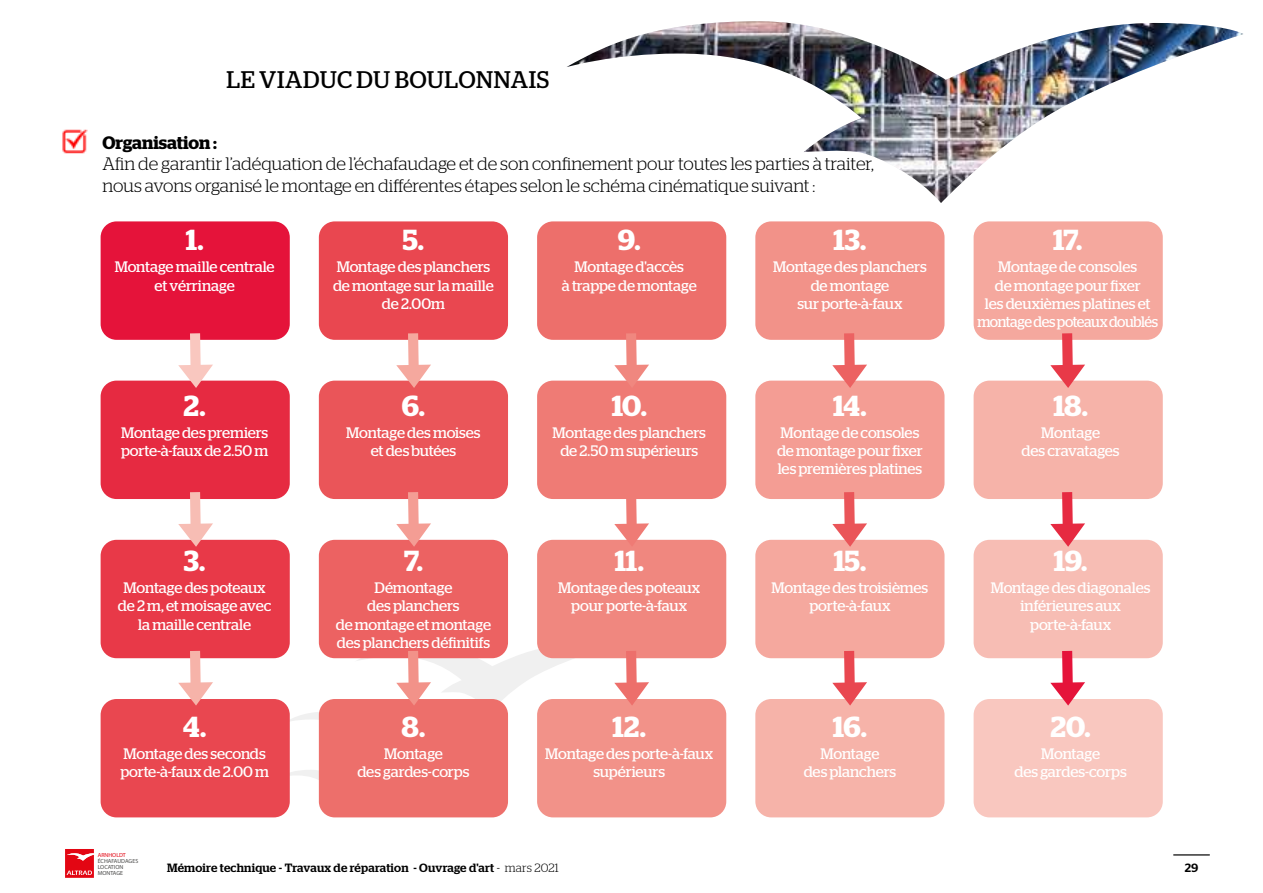
<style>
.page{position:relative;width:1263px;height:893px;background:#fff}
.page>*{position:absolute;margin:0;border:0;box-sizing:border-box;transform-origin:0 0}
.t1{font:600 28.95px "Stag";letter-spacing:-.02em;color:#fff}
.t2{font:24px "Stag";letter-spacing:.02em;color:#000}
.t3{font:300 18px/21.6px "Stag";letter-spacing:-.005em;color:#000}
.t4{font:600 18px "Stag";color:#000}
.t5{font:15.15px/18.1px "Stag";letter-spacing:-.015em;color:#fff;text-align:center}
.t6{font:500 12px "Stag";letter-spacing:.015em;color:#000}
.t7{font:500 12px "Stag Sans";color:#000}
.t8{font:5.85px/6.1px "Exo";color:#4a4a49}
.t9{font:5.85px "Exo";color:#e30613}
.s1{font-weight:400;color:#4a4a49}
.s2{font-weight:300}
</style>
<div class="page">
<hr style="left:1174px;top:854px;width:35px;height:1px;background:#000">
<svg style="left:65px;top:849px;width:29px;height:29px"></svg>
<img style="left:567px;top:21px;width:676px;height:182px">
<img style="left:62px;top:129px;width:26px;height:25px">
<svg style="left:290px;top:770px;width:29px;height:32px"></svg>
<div style="left:101px;top:221px;width:189px;height:119px;background:#e5133a;border-radius:16px"></div>
<div style="left:537px;top:221px;width:189px;height:119px;background:#ed6f6b;border-radius:16px"></div>
<div style="left:319px;top:221px;width:189px;height:119px;background:#e94750;border-radius:16px"></div>
<div style="left:755px;top:221px;width:189px;height:119px;background:#f29289;border-radius:16px"></div>
<div style="left:973px;top:221px;width:190px;height:119px;background:#f5a89e;border-radius:16px"></div>
<div style="left:101px;top:381px;width:189px;height:118px;background:#e62a41;border-radius:16px"></div>
<div style="left:537px;top:381px;width:189px;height:118px;background:#ef7b75;border-radius:16px"></div>
<div style="left:319px;top:381px;width:189px;height:118px;background:#ea5559;border-radius:16px"></div>
<div style="left:755px;top:381px;width:189px;height:118px;background:#f49d94;border-radius:16px"></div>
<div style="left:973px;top:381px;width:190px;height:118px;background:#f6b3a9;border-radius:16px"></div>
<div style="left:101px;top:540px;width:189px;height:118px;background:#e83948;border-radius:16px"></div>
<div style="left:537px;top:540px;width:189px;height:118px;background:#f0877f;border-radius:16px"></div>
<div style="left:319px;top:540px;width:189px;height:118px;background:#ec6262;border-radius:16px"></div>
<div style="left:755px;top:540px;width:189px;height:118px;background:#f5a89e;border-radius:16px"></div>
<div style="left:973px;top:540px;width:190px;height:118px;background:#f7bdb4;border-radius:16px"></div>
<div style="left:101px;top:699px;width:189px;height:118px;background:#e94750;border-radius:16px"></div>
<div style="left:537px;top:699px;width:189px;height:118px;background:#f29289;border-radius:16px"></div>
<div style="left:319px;top:699px;width:189px;height:118px;background:#ed6f6b;border-radius:16px"></div>
<div style="left:755px;top:699px;width:189px;height:118px;background:#f6b3a9;border-radius:16px"></div>
<div style="left:973px;top:699px;width:190px;height:118px;background:#f9c7bf;border-radius:16px"></div>
<svg style="left:178px;top:333px;width:35px;height:55px"></svg>
<svg style="left:178px;top:492px;width:35px;height:55px"></svg>
<svg style="left:396px;top:333px;width:35px;height:55px"></svg>
<svg style="left:396px;top:492px;width:35px;height:55px"></svg>
<svg style="left:178px;top:645px;width:422px;height:118px"></svg>
<svg style="left:832px;top:333px;width:35px;height:55px"></svg>
<svg style="left:832px;top:492px;width:35px;height:55px"></svg>
<svg style="left:832px;top:651px;width:35px;height:55px"></svg>
<svg style="left:614px;top:333px;width:35px;height:54px"></svg>
<svg style="left:614px;top:499px;width:35px;height:47px"></svg>
<svg style="left:614px;top:651px;width:35px;height:54px"></svg>
<svg style="left:1050px;top:333px;width:35px;height:55px"></svg>
<svg style="left:1050px;top:492px;width:35px;height:55px"></svg>
<svg style="left:1050px;top:651px;width:35px;height:55px"></svg>
<h2 class="t2" style="left:226px;top:66px;width:324px">LE VIADUC DU BOULONNAIS</h2>
<p class="t4" style="left:102px;top:132px;width:116px">Organisation :</p>
<p class="t3" style="left:102px;top:153px;width:773px">Afin de garantir l’adéquation de l’échafaudage et de son confinement pour toutes les parties à traiter, nous avons organisé le montage en différentes étapes selon le schéma cinématique suivant :</p>
<h1 class="t1" style="left:186px;top:223px;width:19px">1.</h1>
<p class="t5" style="left:115px;top:258px;width:161px">Montage maille centrale et vérrinage</p>
<h1 class="t1" style="left:184px;top:388px;width:24px">2.</h1>
<p class="t5" style="left:121px;top:423px;width:149px;text-align:left">Montage des premiers porte-à-faux de 2.50 m</p>
<h1 class="t1" style="left:184px;top:544px;width:23px">3.</h1>
<p class="t5" style="left:118px;top:578px;width:155px">Montage des poteaux de 2 m, et moisage avec la maille centrale</p>
<h1 class="t1" style="left:183px;top:710px;width:25px">4.</h1>
<p class="t5" style="left:120px;top:745px;width:150px;text-align:left">Montage des seconds porte-à-faux de 2.00 m</p>
<h1 class="t1" style="left:403px;top:223px;width:23px">5.</h1>
<p class="t5" style="left:333px;top:258px;width:162px">Montage des planchers de montage sur la maille de 2.00m</p>
<h1 class="t1" style="left:402px;top:388px;width:25px">6.</h1>
<p class="t5" style="left:346px;top:423px;width:136px">Montage des moises et des butées</p>
<h1 class="t1" style="left:404px;top:544px;width:20px">7.</h1>
<p class="t5" style="left:336px;top:578px;width:157px">Démontage<br>des planchers<br>de montage et montage des planchers définitifs</p>
<h1 class="t1" style="left:402px;top:710px;width:25px">8.</h1>
<p class="t5" style="left:357px;top:745px;width:114px">Montage<br>des gardes-corps</p>
<h1 class="t1" style="left:618px;top:223px;width:24px">9.</h1>
<p class="t5" style="left:562px;top:258px;width:136px">Montage d'accès<br>à trappe de montage</p>
<h1 class="t1" style="left:612px;top:388px;width:37px">10.</h1>
<p class="t5" style="left:552px;top:423px;width:155px">Montage des planchers de 2.50 m supérieurs</p>
<h1 class="t1" style="left:615px;top:544px;width:31px">11.</h1>
<p class="t5" style="left:558px;top:578px;width:144px">Montage des poteaux pour porte-à-faux</p>
<h1 class="t1" style="left:613px;top:710px;width:35px">12.</h1>
<p class="t5" style="left:545px;top:745px;width:169px">Montage des porte-à-faux supérieurs</p>
<p class="t9" style="left:98px;top:851px;width:30px">ARNHOLDT</p>
<p class="t8" style="left:98px;top:858px;width:42px">ÉCHAFAUDAGES<br>LOCATION<br>MONTAGE</p>
<p class="t6" style="left:167px;top:860px;width:393px">Mémoire technique - Travaux de réparation - Ouvrage d'art <span class="s1">-</span> <span class="s2">mars 2021</span></p>
<h1 class="t1" style="left:834px;top:223px;width:34px">13.</h1>
<p class="t5" style="left:773px;top:258px;width:155px">Montage des planchers de montage<br>sur porte-à-faux</p>
<h1 class="t1" style="left:833px;top:388px;width:35px">14.</h1>
<p class="t5" style="left:777px;top:423px;width:147px;text-align:left">Montage de consoles de montage pour fixer les premières platines</p>
<h1 class="t1" style="left:834px;top:544px;width:34px">15.</h1>
<p class="t5" style="left:772px;top:578px;width:158px">Montage des troisièmes porte-à-faux</p>
<h1 class="t1" style="left:833px;top:710px;width:35px">16.</h1>
<p class="t5" style="left:804px;top:745px;width:94px">Montage<br>des planchers</p>
<h1 class="t1" style="left:1053px;top:223px;width:31px">17.</h1>
<p class="t5" style="left:977px;top:258px;width:182px">Montage de consoles<br>de montage pour fixer<br>les deuxièmes platines et montage des poteaux doublés</p>
<h1 class="t1" style="left:1053px;top:388px;width:36px">18.</h1>
<p class="t5" style="left:1022px;top:423px;width:99px">Montage<br>des cravatages</p>
<h1 class="t1" style="left:1054px;top:544px;width:35px">19.</h1>
<p class="t5" style="left:991px;top:578px;width:161px">Montage des diagonales inférieures aux porte-à-faux</p>
<h1 class="t1" style="left:1051px;top:710px;width:42px">20.</h1>
<p class="t5" style="left:1014px;top:745px;width:114px">Montage<br>des gardes-corps</p>
<p class="t7" style="left:1185px;top:861px;width:15px">29</p>
</div>
